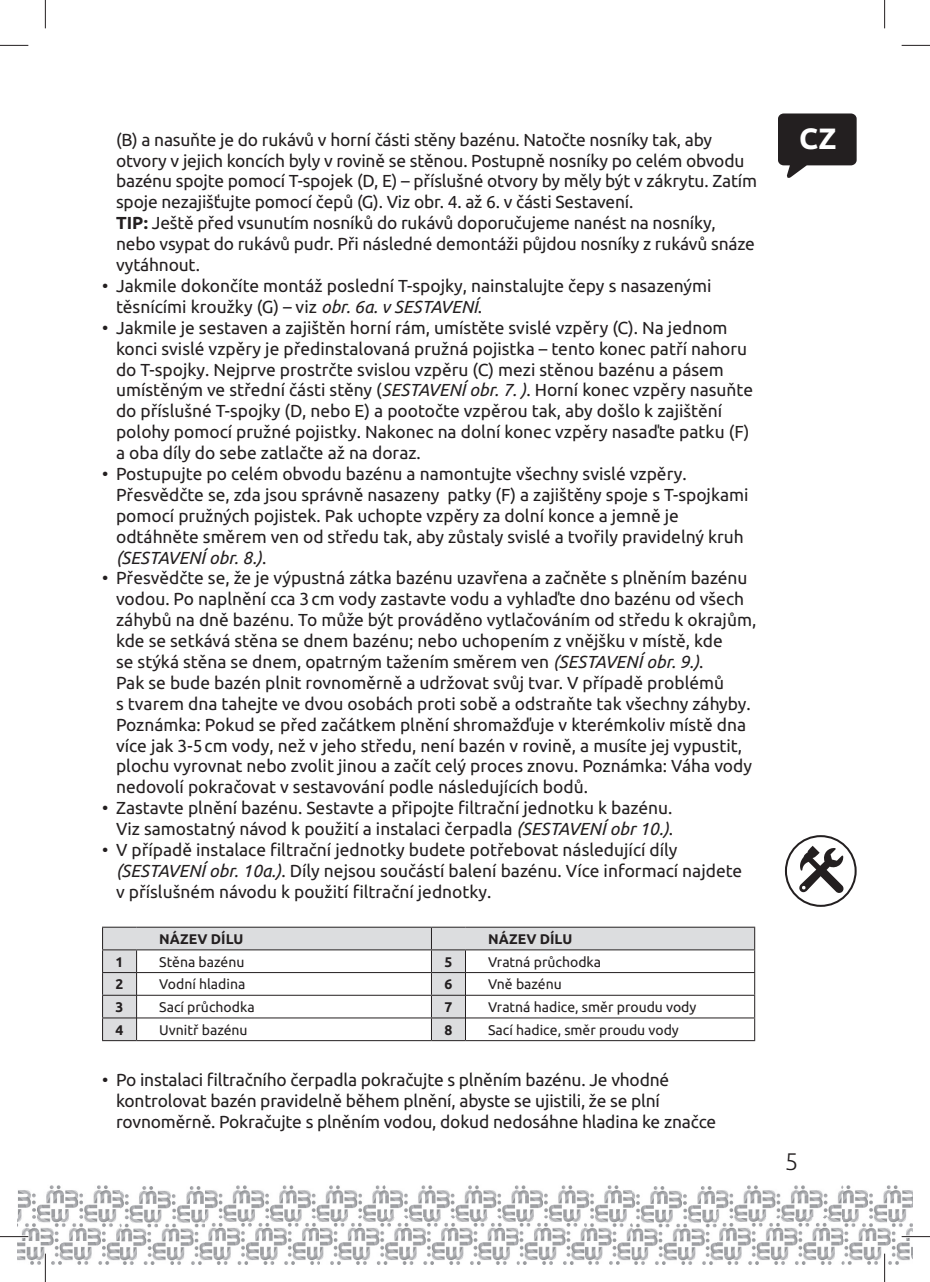
<style>
.page{position:relative;width:930px;height:1282px;background:#fff}
.page>*{position:absolute;margin:0;border:0;box-sizing:border-box;transform-origin:0 0}
.t1{font:700 29.4px "Ubuntu";color:#fff}
.t2{font:300 24px "Ubuntu";color:#231f20}
.t3{font:17.4px/20.8px "Ubuntu";color:#231f20}
.t4{font:14px "Ubuntu";color:#231f20}
.t5{font:700 14px "Ubuntu";color:#231f20}
.s1{font-weight:700}
.s2{font-style:italic}
</style>
<div class="page">
<img style="left:205px;top:1185px;width:379px;height:32px">
<img style="left:584px;top:1185px;width:48px;height:79px">
<img style="left:205px;top:1217px;width:379px;height:47px">
<img style="left:650px;top:1264px;width:67px;height:1px">
<img style="left:17px;top:1185px;width:188px;height:79px">
<img style="left:632px;top:1185px;width:281px;height:79px">
<svg style="left:103px;top:927px;width:651px;height:113px"></svg>
<hr style="left:102px;top:926px;width:35px;height:1px;background:#231f20">
<hr style="left:137px;top:926px;width:294px;height:1px;background:#231f20">
<hr style="left:431px;top:926px;width:34px;height:1px;background:#231f20">
<hr style="left:465px;top:926px;width:290px;height:1px;background:#231f20">
<hr style="left:102px;top:949px;width:35px;height:1px;background:#231f20">
<hr style="left:137px;top:949px;width:294px;height:1px;background:#231f20">
<hr style="left:431px;top:949px;width:34px;height:1px;background:#231f20">
<hr style="left:465px;top:949px;width:290px;height:1px;background:#231f20">
<hr style="left:102px;top:972px;width:34px;height:1px;background:#231f20">
<hr style="left:137px;top:972px;width:294px;height:1px;background:#231f20">
<hr style="left:431px;top:972px;width:34px;height:1px;background:#231f20">
<hr style="left:466px;top:972px;width:289px;height:1px;background:#231f20">
<hr style="left:102px;top:994px;width:34px;height:1px;background:#231f20">
<hr style="left:137px;top:994px;width:294px;height:1px;background:#231f20">
<hr style="left:431px;top:994px;width:34px;height:1px;background:#231f20">
<hr style="left:466px;top:994px;width:289px;height:1px;background:#231f20">
<hr style="left:102px;top:1017px;width:34px;height:1px;background:#231f20">
<svg style="left:102px;top:927px;width:1px;height:113px"></svg>
<hr style="left:137px;top:1017px;width:294px;height:1px;background:#231f20">
<hr style="left:431px;top:1017px;width:34px;height:1px;background:#231f20">
<hr style="left:466px;top:1017px;width:289px;height:1px;background:#231f20">
<svg style="left:754px;top:927px;width:1px;height:113px"></svg>
<hr style="left:102px;top:1040px;width:35px;height:1px;background:#231f20">
<hr style="left:137px;top:1040px;width:294px;height:1px;background:#231f20">
<hr style="left:431px;top:1040px;width:34px;height:1px;background:#231f20">
<hr style="left:465px;top:1040px;width:290px;height:1px;background:#231f20">
<svg style="left:431px;top:927px;width:1px;height:113px"></svg>
<svg style="left:136px;top:950px;width:1px;height:90px"></svg>
<svg style="left:465px;top:950px;width:1px;height:90px"></svg>
<svg style="left:798px;top:845px;width:46px;height:48px"></svg>
<div style="left:785px;top:835px;width:71px;height:71px;border:2px solid #231f20;border-radius:50%"></div>
<svg style="left:778px;top:113px;width:79px;height:65px"></svg>
<svg style="left:0;top:45px;width:28px;height:1px"></svg>
<svg style="left:45px;top:0;width:1px;height:28px"></svg>
<svg style="left:901px;top:45px;width:29px;height:1px"></svg>
<svg style="left:884px;top:0;width:1px;height:28px"></svg>
<hr style="left:0;top:1235px;width:28px;height:2px;background:#fff">
<svg style="left:0;top:1236px;width:28px;height:1px"></svg>
<hr style="left:44px;top:1253px;width:3px;height:28px;background:#fff">
<svg style="left:45px;top:1253px;width:1px;height:28px"></svg>
<hr style="left:901px;top:1235px;width:29px;height:2px;background:#fff">
<svg style="left:901px;top:1236px;width:29px;height:1px"></svg>
<hr style="left:883px;top:1253px;width:3px;height:28px;background:#fff">
<svg style="left:884px;top:1253px;width:1px;height:28px"></svg>
<p class="t3" style="left:116px;top:128px;width:642px">(B) a nasuňte je do rukávů v horní části stěny bazénu. Natočte nosníky tak, aby otvory v jejich koncích byly v rovině se stěnou. Postupně nosníky po celém obvodu bazénu spojte pomocí T-spojek (D, E) – příslušné otvory by měly být v zákrytu. Zatím spoje nezajišťujte pomocí čepů (G). Viz obr. 4. až 6. v části Sestavení.<br><span class="s1">TIP:</span> Ještě před vsunutím nosníků do rukávů doporučujeme nanést na nosníky, nebo vsypat do rukávů pudr. Při následné demontáži půjdou nosníky z rukávů snáze vytáhnout.</p>
<p class="t3" style="left:116px;top:275px;width:597px;text-indent:-14px">• Jakmile dokončíte montáž poslední T-spojky, nainstalujte čepy s nasazenými těsnícími kroužky (G) – viz <span class="s2">obr. 6a. v SESTAVENÍ</span>.</p>
<p class="t3" style="left:116px;top:316px;width:638px;text-indent:-14px">• Jakmile je sestaven a zajištěn horní rám, umístěte svislé vzpěry (C). Na jednom konci svislé vzpěry je předinstalovaná pružná pojistka – tento konec patří nahoru do T-spojky. Nejprve prostrčte svislou vzpěru (C) mezi stěnou bazénu a pásem umístěným ve střední části stěny (<span class="s2">SESTAVENÍ obr. 7. )</span>. Horní konec vzpěry nasuňte do příslušné T-spojky (D, nebo E) a pootočte vzpěrou tak, aby došlo k zajištění polohy pomocí pružné pojistky. Nakonec na dolní konec vzpěry nasaďte patku (F) a oba díly do sebe zatlačte až na doraz.</p>
<p class="t3" style="left:116px;top:463px;width:634px;text-indent:-14px">• Postupujte po celém obvodu bazénu a namontujte všechny svislé vzpěry.<br>Přesvědčte se, zda jsou správně nasazeny patky (F) a zajištěny spoje s T-spojkami pomocí pružných pojistek. Pak uchopte vzpěry za dolní konce a jemně je odtáhněte směrem ven od středu tak, aby zůstaly svislé a tvořily pravidelný kruh <span class="s2">(SESTAVENÍ obr. 8.)</span>.</p>
<p class="t3" style="left:116px;top:567px;width:642px;text-indent:-14px">• Přesvědčte se, že je výpustná zátka bazénu uzavřena a začněte s plněním bazénu vodou. Po naplnění cca 3 cm vody zastavte vodu a vyhlaďte dno bazénu od všech záhybů na dně bazénu. To může být prováděno vytlačováním od středu k okrajům, kde se setkává stěna se dnem bazénu; nebo uchopením z vnějšku v místě, kde<br>se stýká stěna se dnem, opatrným tažením směrem ven <span class="s2">(SESTAVENÍ obr. 9.)</span>.<br>Pak se bude bazén plnit rovnoměrně a udržovat svůj tvar. V případě problémů<br>s tvarem dna tahejte ve dvou osobách proti sobě a odstraňte tak všechny záhyby.<br>Poznámka: Pokud se před začátkem plnění shromažďuje v kterémkoliv místě dna více jak 3-5 cm vody, než v jeho středu, není bazén v rovině, a musíte jej vypustit, plochu vyrovnat nebo zvolit jinou a začít celý proces znovu. Poznámka: Váha vody nedovolí pokračovat v sestavování podle následujících bodů.</p>
<p class="t3" style="left:102px;top:797px;width:573px;text-align:right">• Zastavte plnění bazénu. Sestavte a připojte ltrační jednotku k bazénu.<br>Viz samostatný návod k použití a instalaci čerpadla <span class="s2">(SESTAVENÍ obr 10.)</span>.</p>
<p class="t3" style="left:116px;top:838px;width:628px;text-indent:-14px">• V případě instalace ltrační jednotky budete potřebovat následující díly <span class="s2">(SESTAVENÍ obr. 10a.)</span>. Díly nejsou součástí balení bazénu. Více informací najdete v příslušném návodu k použití ltrační jednotky.</p>
<p class="t5" style="left:159px;top:930px;width:86px">NÁZEV DÍLU</p>
<p class="t5" style="left:488px;top:930px;width:86px">NÁZEV DÍLU</p>
<p class="t5" style="left:116px;top:953px;width:9px">1</p>
<p class="t4" style="left:159px;top:953px;width:87px">Stěna bazénu</p>
<p class="t5" style="left:444px;top:953px;width:9px">5</p>
<p class="t4" style="left:488px;top:953px;width:114px">Vratná průchodka</p>
<p class="t5" style="left:116px;top:975px;width:9px">2</p>
<p class="t4" style="left:159px;top:975px;width:88px">Vodní hladina</p>
<p class="t5" style="left:444px;top:975px;width:9px">6</p>
<p class="t4" style="left:488px;top:975px;width:75px">Vně bazénu</p>
<p class="t5" style="left:116px;top:998px;width:9px">3</p>
<p class="t4" style="left:159px;top:998px;width:97px">Sací průchodka</p>
<p class="t5" style="left:444px;top:998px;width:9px">7</p>
<p class="t4" style="left:488px;top:998px;width:210px">Vratná hadice, směr proudu vody</p>
<p class="t5" style="left:116px;top:1021px;width:9px">4</p>
<p class="t4" style="left:159px;top:1021px;width:90px">Uvnitř bazénu</p>
<p class="t5" style="left:444px;top:1021px;width:9px">8</p>
<p class="t4" style="left:488px;top:1021px;width:192px">Sací hadice, směr proudu vody</p>
<p class="t3" style="left:116px;top:1068px;width:602px;text-indent:-14px">• Po instalaci ltračního čerpadla pokračujte s plněním bazénu. Je vhodné kontrolovat bazén pravidelně během plnění, abyste se ujistili, že se plní rovnoměrně. Pokračujte s plněním vodou, dokud nedosáhne hladina ke značce</p>
<h1 class="t1" style="left:799px;top:120px;width:39px">CZ</h1>
<h2 class="t2" style="left:785px;top:1146px;width:15px">5</h2>
</div>
